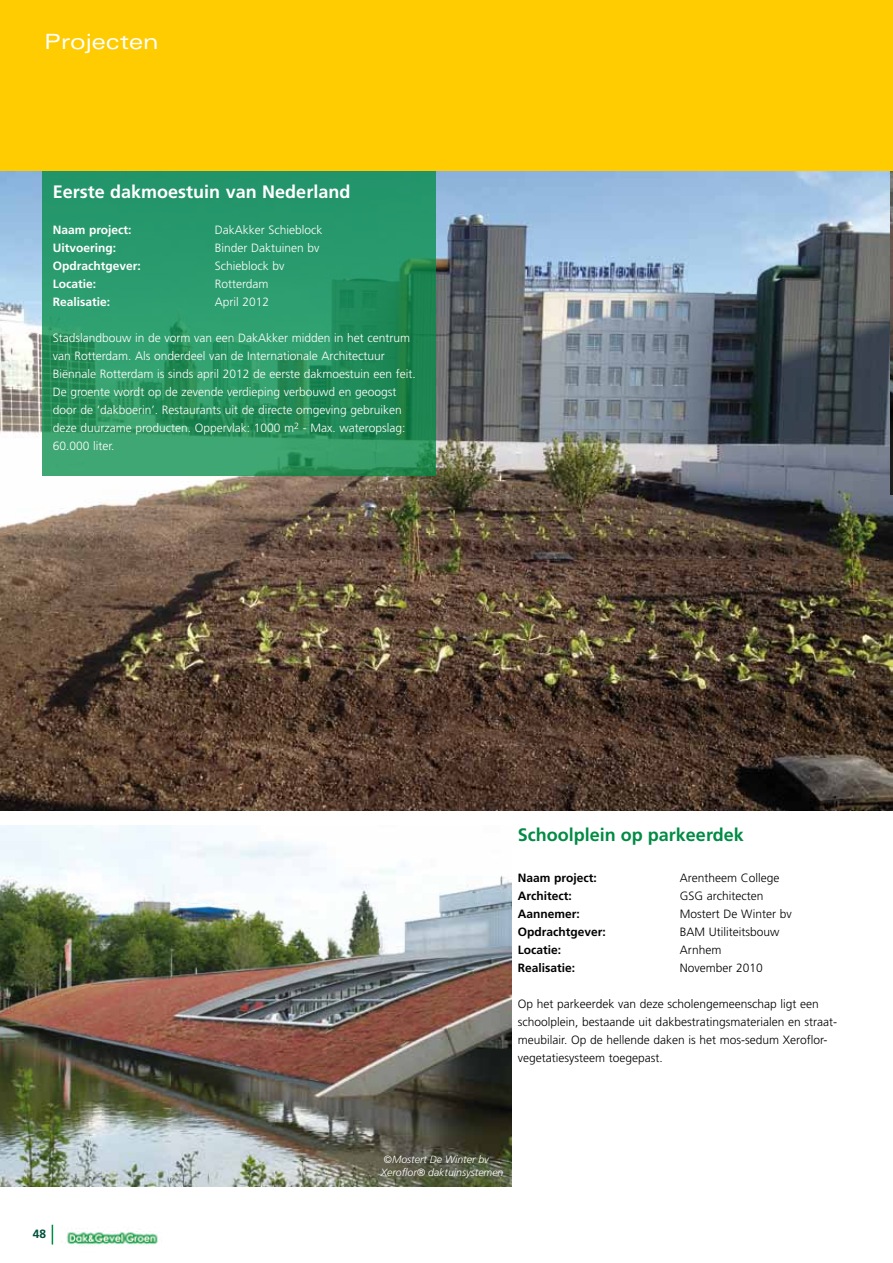
<style>
.page{position:relative;width:893px;height:1263px;background:#fff}
.page>*{position:absolute;margin:0;border:0;box-sizing:border-box;transform-origin:0 0}
.t1{font:expanded 21px "Univers";color:#fff}
.t2{font:700 18px "Frutiger";color:#fff}
.t3{font:700 18px "Frutiger";color:#008b45}
.t4{font:300 12px/18px "Frutiger";color:#fff}
.t5{font:300 12px/18px "Frutiger";color:#000}
.t6{font:700 12px "Frutiger";color:#000}
.t7{font:700 12px "Frutiger";color:#fff}
.t8{font:700 12px "Frutiger";color:#00523c}
.t9{font:italic 300 10.5px/12.6px "Frutiger";color:#fff}
</style>
<div class="page">
<svg style="left:52px;top:1225px;width:1px;height:19px"></svg>
<img style="left:66px;top:1231px;width:92px;height:14px">
<img style="left:0;top:170px;width:893px;height:640px">
<svg style="left:43px;top:170px;width:393px;height:306px;background:#299665"></svg>
<img style="left:0;top:826px;width:511px;height:360px">
<img style="left:891px;top:170px;width:2px;height:324px">
<div style="left:0;top:0;width:893px;height:170px;background:#fecc00"></div>
<h1 class="t1" style="left:44px;top:29px;width:116px">Projecten</h1>
<h2 class="t2" style="left:53px;top:181px;width:299px">Eerste dakmoestuin van Nederland</h2>
<p class="t7" style="left:53px;top:223px;width:80px">Naam project:</p>
<p class="t4" style="left:215px;top:221px;width:109px">DakAkker Schieblock</p>
<p class="t7" style="left:53px;top:241px;width:65px">Uitvoering:</p>
<p class="t4" style="left:215px;top:239px;width:106px">Binder Daktuinen bv</p>
<p class="t7" style="left:53px;top:259px;width:90px">Opdrachtgever:</p>
<p class="t4" style="left:215px;top:257px;width:71px">Schieblock bv</p>
<p class="t7" style="left:53px;top:277px;width:45px">Locatie:</p>
<p class="t4" style="left:215px;top:275px;width:55px">Rotterdam</p>
<p class="t7" style="left:53px;top:295px;width:59px">Realisatie:</p>
<p class="t4" style="left:215px;top:293px;width:56px">April 2012</p>
<p class="t4" style="left:53px;top:329px;width:365px">Stadslandbouw in de vorm van een DakAkker midden in het centrum van Rotterdam. Als onderdeel van de Internationale Architectuur Biënnale Rotterdam is sinds april 2012 de eerste dakmoestuin een feit.<br>De groente wordt op de zevende verdieping verbouwd en geoogst door de ‘dakboerin’. Restaurants uit de directe omgeving gebruiken deze duurzame producten. Oppervlak: 1000 m<sup>2</sup> - Max. wateropslag:<br>60.000 liter.</p>
<p class="t8" style="left:33px;top:1227px;width:15px">48</p>
<h2 class="t3" style="left:518px;top:824px;width:227px">Schoolplein op parkeerdek</h2>
<p class="t6" style="left:518px;top:871px;width:80px">Naam project:</p>
<p class="t5" style="left:680px;top:869px;width:101px">Arentheem College</p>
<p class="t6" style="left:518px;top:889px;width:55px">Architect:</p>
<p class="t5" style="left:680px;top:887px;width:85px">GSG architecten</p>
<p class="t6" style="left:518px;top:907px;width:64px">Aannemer:</p>
<p class="t5" style="left:680px;top:905px;width:113px">Mostert De Winter bv</p>
<p class="t6" style="left:518px;top:925px;width:90px">Opdrachtgever:</p>
<p class="t5" style="left:680px;top:923px;width:101px">BAM Utiliteitsbouw</p>
<p class="t6" style="left:518px;top:943px;width:45px">Locatie:</p>
<p class="t5" style="left:680px;top:941px;width:43px">Arnhem</p>
<p class="t6" style="left:518px;top:961px;width:59px">Realisatie:</p>
<p class="t5" style="left:680px;top:959px;width:85px">November 2010</p>
<p class="t5" style="left:518px;top:995px;width:321px">Op het parkeerdek van deze scholengemeenschap ligt een schoolplein, bestaande uit dakbestratingsmaterialen en straat&shy;meubilair. Op de hellende daken is het mos-sedum Xeroflor&shy;vegetatiesysteem toegepast.</p>
<p class="t9" style="left:381px;top:1153px;width:124px">©Mostert De Winter bv<br>Xeroflor® daktuinsystemen</p>
</div>
